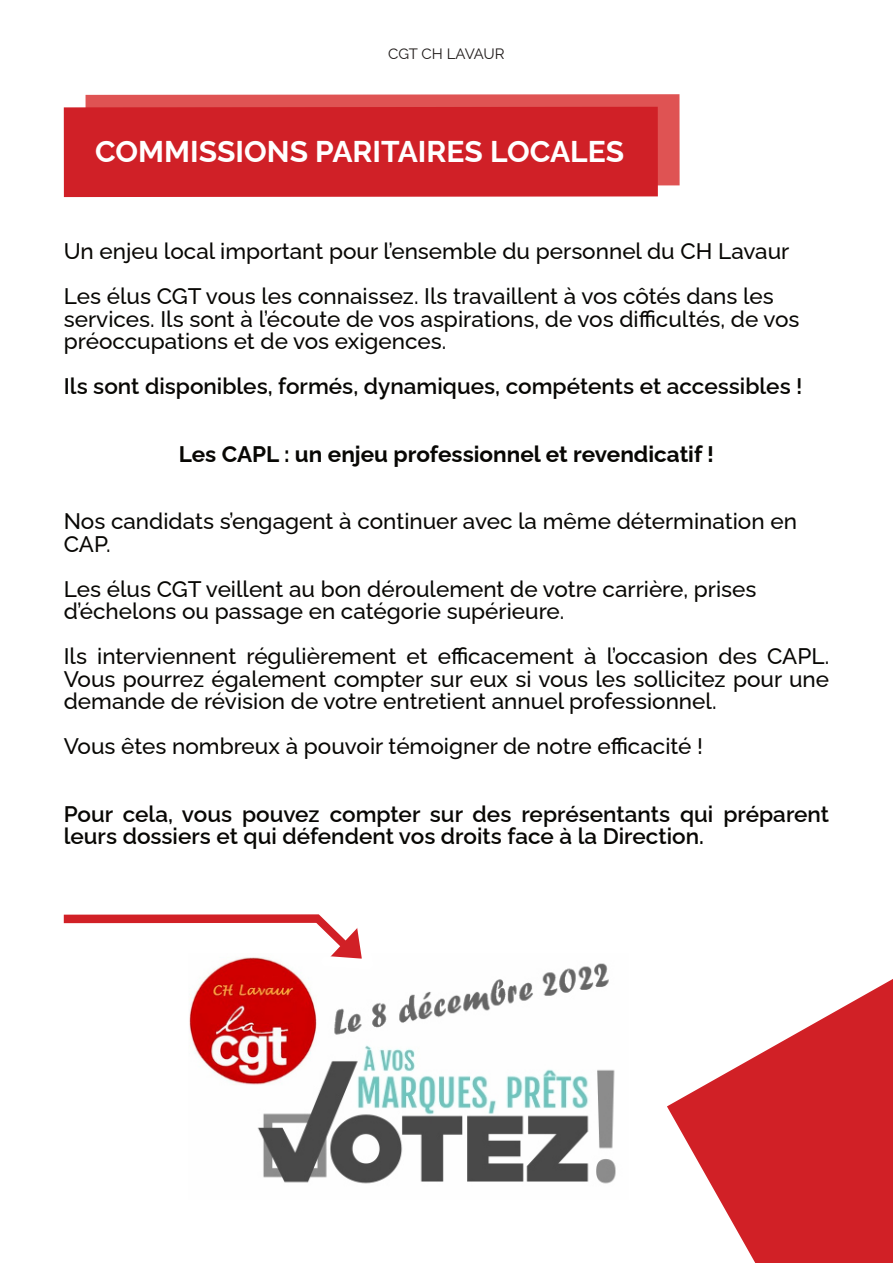
<style>
.page{position:relative;width:893px;height:1263px;background:#fff}
.page>*{position:absolute;margin:0;border:0;box-sizing:border-box;transform-origin:0 0}
.t1{font:700 30px "Raleway";color:#fff}
.t2{font:500 22.5px/22.5px "Raleway";color:#080704}
.t3{font:600 22.5px/22.5px "Raleway";color:#080704}
.t4{font:700 22.5px "Raleway";color:#080704}
.t5{font:15px "Raleway";letter-spacing:-.01em;color:#201b1a}
</style>
<div class="page">
<svg style="left:86px;top:94px;width:594px;height:92px;background:#e05858"></svg>
<img style="left:189px;top:957px;width:427px;height:227px">
<div style="left:64px;top:107px;width:594px;height:90px;background:#d02027"></div>
<div style="left:64px;top:914px;width:255px;height:9px;background:#d12026"></div>
<svg style="left:667px;top:979px;width:226px;height:284px;fill:#d12026"></svg>
<svg style="left:313px;top:914px;width:67px;height:62px"></svg>
<p class="t5" style="left:388px;top:45px;width:118px">CGT CH LAVAUR</p>
<h1 class="t1" style="left:95px;top:134px;width:530px">COMMISSIONS PARITAIRES LOCALES</h1>
<p class="t2" style="left:64px;top:229px;width:727px;line-height:45px">Un enjeu local important pour l’ensemble du personnel du CH Lavaur<br>Les élus CGT vous les connaissez. Ils travaillent à vos côtés dans les</p>
<p class="t2" style="left:64px;top:308px;width:737px">services. Ils sont à l’écoute de vos aspirations, de vos difficultés, de vos préoccupations et de vos exigences.</p>
<p class="t3" style="left:64px;top:375px;width:740px">Ils sont disponibles, formés, dynamiques, compétents et accessibles !</p>
<p class="t4" style="left:179px;top:441px;width:537px">Les CAPL : un enjeu professionnel et revendicatif !</p>
<p class="t2" style="left:64px;top:510px;width:735px">Nos candidats s’engagent à continuer avec la même détermination en<br>CAP.</p>
<p class="t2" style="left:64px;top:578px;width:694px">Les élus CGT veillent au bon déroulement de votre carrière, prises d’échelons ou passage en catégorie supérieure.</p>
<p class="t2" style="left:64px;top:645px;width:767px;text-align:justify">Ils interviennent régulièrement et efficacement à l’occasion des CAPL.<br>Vous pourrez également compter sur eux si vous les sollicitez pour une demande de révision de votre entretient annuel professionnel.</p>
<p class="t2" style="left:64px;top:735px;width:641px">Vous êtes nombreux à pouvoir témoigner de notre efficacité !</p>
<p class="t3" style="left:64px;top:803px;width:767px">Pour cela, vous pouvez compter sur des représentants qui préparent leurs dossiers et qui défendent vos droits face à la Direction.</p>
</div>
